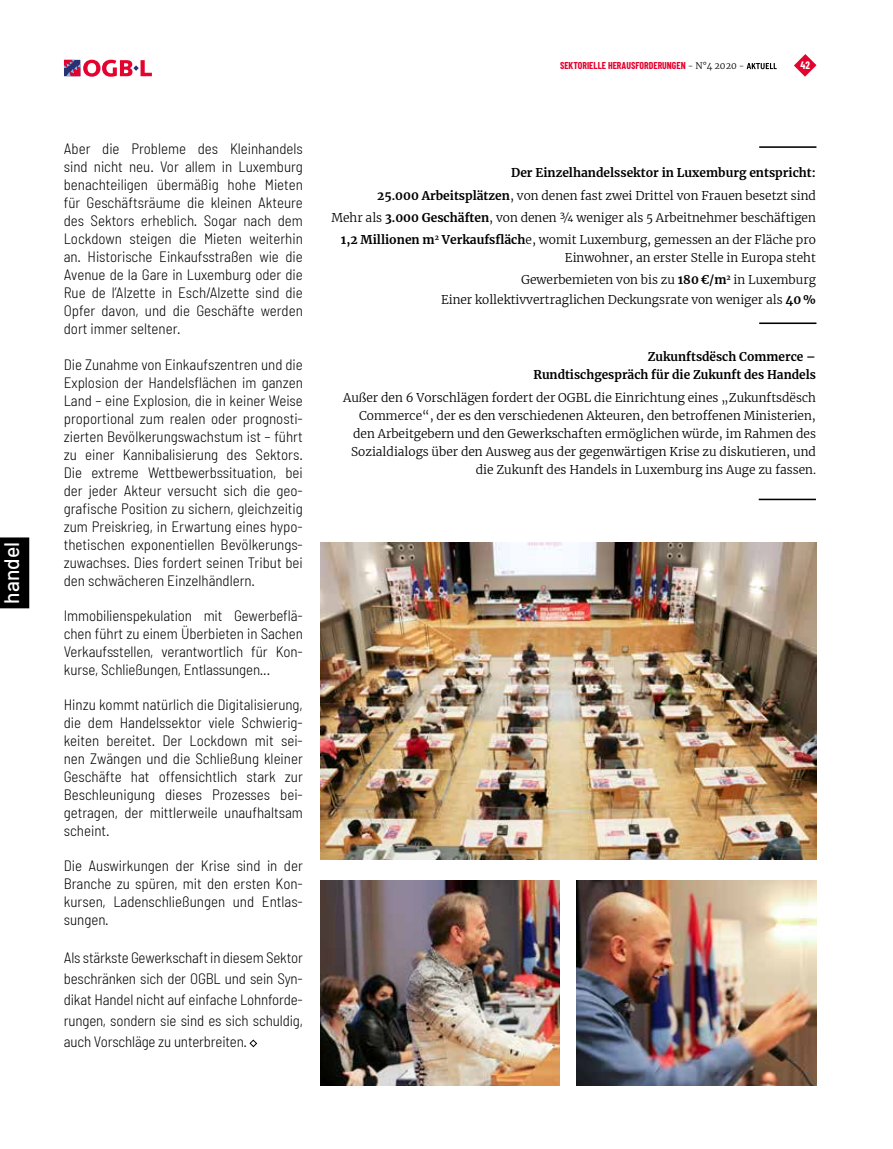
<style>
.page{position:relative;width:893px;height:1149px;background:#fff}
.page>*{position:absolute;margin:0;border:0;box-sizing:border-box;transform-origin:0 0}
.t1{font:500 21px "Barlow";color:#fff}
.t2{font:300 semi-condensed 15px/18px "Barlow";color:#000;text-align:justify}
.t3{font:300 12px/22.2px "Merriweather";color:#000;text-align:right}
.t4{font:700 12px/18.6px "Merriweather";color:#000;text-align:right}
.t5{font:700 10.5px "Barlow Condensed";color:#fff}
.t6{font:700 9.75px "Barlow Condensed";color:#e4032e}
.s1{font-family:"Merriweather";font-weight:300;font-size:9px;color:#000}
.s2{font-weight:700}
</style>
<div class="page">
<svg style="left:64px;top:60px;width:88px;height:17px"></svg>
<svg style="left:794px;top:54px;width:22px;height:23px"></svg>
<svg style="left:747px;top:63px;width:30px;height:6px"></svg>
<div style="left:0;top:537px;width:29px;height:71px;background:#000"></div>
<svg style="left:249px;top:1039px;width:9px;height:8px"></svg>
<img style="left:577px;top:880px;width:239px;height:204px">
<img style="left:320px;top:880px;width:240px;height:204px">
<img style="left:320px;top:542px;width:496px;height:316px">
<hr style="left:759px;top:146px;width:57px;height:2px;background:#000">
<hr style="left:759px;top:322px;width:57px;height:2px;background:#000">
<hr style="left:759px;top:498px;width:57px;height:2px;background:#000">
<h1 class="t1" style="left:-2px;top:603px;width:63px;rotate:-90deg">handel</h1>
<p class="t6" style="left:560px;top:60px;width:186px">SEKTORIELLE HERAUSFORDERUNGEN <span class="s1">- N°4 2020 -</span></p>
<p class="t5" style="left:800px;top:58px;width:11px">42</p>
<p class="t2" style="left:64px;top:139px;width:241px">Aber die Probleme des Kleinhandels sind nicht neu. Vor allem in Luxemburg benachteiligen übermäßig hohe Mieten für Geschäftsräume die kleinen Akteure des Sektors erheblich. Sogar nach dem Lockdown steigen die Mieten weiterhin an. Historische Einkaufsstraßen wie die Avenue de la Gare in Luxemburg oder die Rue de l’Alzette in Esch/Alzette sind die Opfer davon, und die Geschäfte werden dort immer seltener.</p>
<p class="t2" style="left:64px;top:354px;width:241px">Die Zunahme von Einkaufszentren und die Explosion der Handelsflächen im ganzen Land – eine Explosion, die in keiner Weise proportional zum realen oder prognosti&shy;zierten Bevölkerungswachstum ist – führt zu einer Kannibalisierung des Sektors.<br>Die extreme Wettbewerbssituation, bei der jeder Akteur versucht sich die geo&shy;grafische Position zu sichern, gleichzeitig zum Preiskrieg, in Erwartung eines hypo&shy;thetischen exponentiellen Bevölkerungs&shy;zuwachses. Dies fordert seinen Tribut bei den schwächeren Einzelhändlern.</p>
<p class="t2" style="left:64px;top:605px;width:241px">Immobilienspekulation mit Gewerbeflä&shy;chen führt zu einem Überbieten in Sachen Verkaufsstellen, verantwortlich für Kon&shy;kurse, Schließungen, Entlassungen...</p>
<p class="t2" style="left:64px;top:694px;width:241px">Hinzu kommt natürlich die Digitalisierung, die dem Handelssektor viele Schwierig&shy;keiten bereitet. Der Lockdown mit sei&shy;nen Zwängen und die Schließung kleiner Geschäfte hat offensichtlich stark zur Beschleunigung dieses Prozesses bei&shy;getragen, der mittlerweile unaufhaltsam scheint.</p>
<p class="t2" style="left:64px;top:855px;width:241px">Die Auswirkungen der Krise sind in der Branche zu spüren, mit den ersten Kon&shy;kursen, Ladenschließungen und Entlas&shy;sungen.</p>
<p class="t2" style="left:64px;top:946px;width:241px;line-height:21px">Als stärkste Gewerkschaft in diesem Sektor beschränken sich der OGBL und sein Syn&shy;dikat Handel nicht auf einfache Lohnforde&shy;rungen, sondern sie sind es sich schuldig, auch Vorschläge zu unterbreiten.</p>
<p class="t3" style="left:331px;top:161px;width:486px"><span class="s2">Der Einzelhandelssektor in Luxemburg entspricht:<br>25.000 Arbeitsplätzen</span>, von denen fast zwei Drittel von Frauen besetzt sind<br>Mehr als <span class="s2">3.000 Geschäften</span>, von denen ¾ weniger als 5 Arbeitnehmer beschäftigen <span class="s2">1,2 Millionen m</span><sup>2</sup> <span class="s2">Verkaufsfläch</span>e, womit Luxemburg, gemessen an der Fläche pro</p>
<p class="t3" style="left:521px;top:246px;width:296px">Einwohner, an erster Stelle in Europa steht<br>Gewerbemieten von bis zu <span class="s2">180 €/m</span><sup>2</sup> in Luxemburg</p>
<p class="t3" style="left:441px;top:288px;width:376px">Einer kollektivvertraglichen Deckungsrate von weniger als <span class="s2">40 %</span></p>
<p class="t4" style="left:533px;top:346px;width:284px">Zukunftsdësch Commerce –<br>Rundtischgespräch für die Zukunft des Handels</p>
<p class="t3" style="left:343px;top:388px;width:474px;line-height:18px">Außer den 6 Vorschlägen fordert der OGBL die Einrichtung eines „Zukunftsdësch Commerce“, der es den verschiedenen Akteuren, den betroffenen Ministerien, den Arbeitgebern und den Gewerkschaften ermöglichen würde, im Rahmen des Sozialdialogs über den Ausweg aus der gegenwärtigen Krise zu diskutieren, und die Zukunft des Handels in Luxemburg ins Auge zu fassen.</p>
</div>
